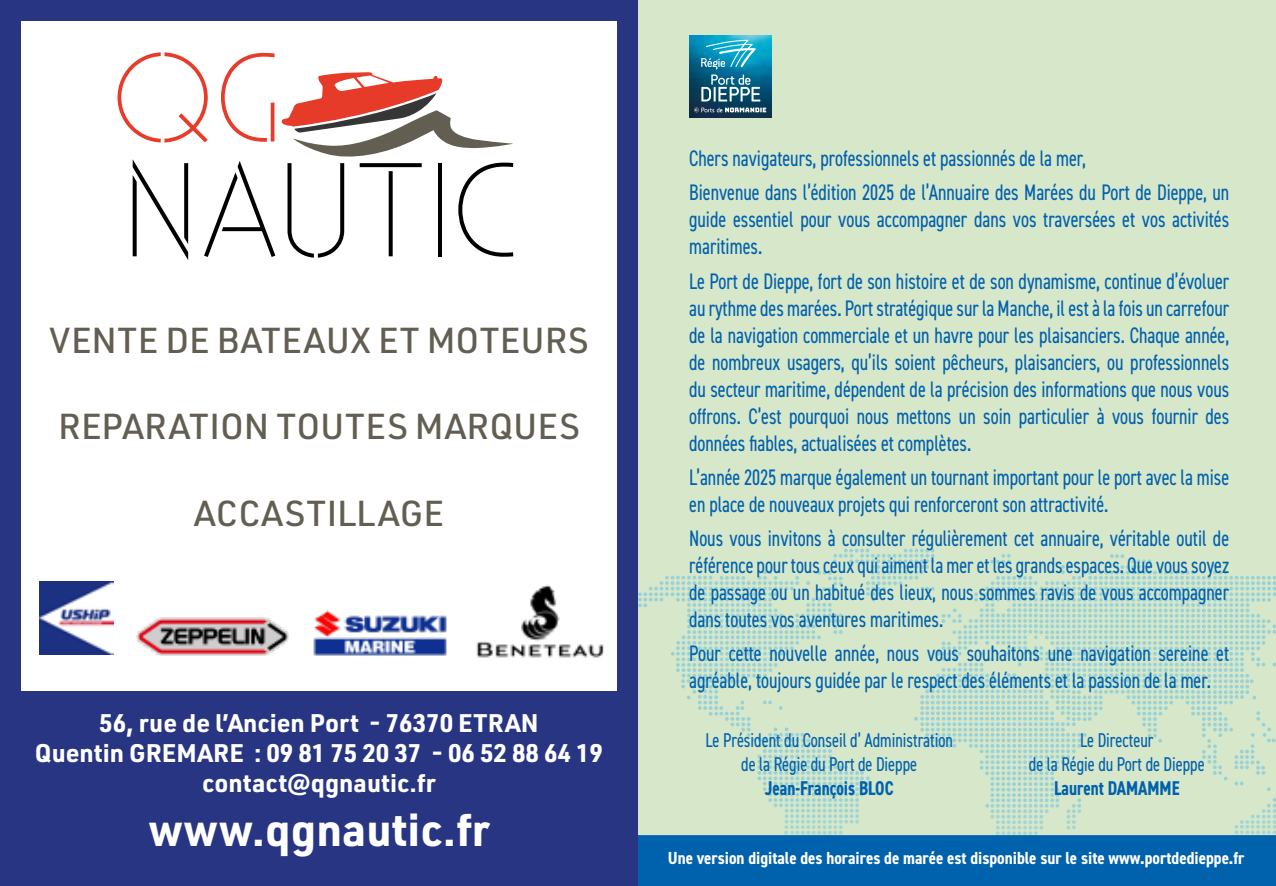
<style>
.page{position:relative;width:1276px;height:886px;background:#fff}
.page>*{position:absolute;margin:0;border:0;box-sizing:border-box;transform-origin:0 0}
.t1{font:700 45px "URWDIN";color:#fff}
.t2{font:500 35.5px "URWDIN";letter-spacing:.01em;color:#625e52}
.t3{font:700 25px/30px "URWDIN";color:#fff;text-align:center}
.t4{font:condensed 22.5px/27px "DIN2014";color:#0061ad;scale:.88 1}
.t5{font:condensed 20px "DIN2014";color:#0061ad;scale:.88 1}
.t6{font:700 condensed 20px "DIN2014";color:#0061ad;scale:.88 1}
.t7{font:700 condensed 17.5px "DIN2014";color:#fff}
</style>
<div class="page">
<div style="left:0;top:0;width:638px;height:886px;background:#283583"></div>
<div style="left:638px;top:0;width:638px;height:886px;background:#d7e7ca"></div>
<img style="left:689px;top:36px;width:82px;height:81px">
<svg style="left:694px;top:107px;width:72px;height:5px"></svg>
<svg style="left:701px;top:40px;width:59px;height:61px;background:#3c97b3"></svg>
<svg style="left:638px;top:549px;width:638px;height:337px"></svg>
<div style="left:21px;top:21px;width:596px;height:669px;background:#fff"></div>
<svg style="left:117px;top:52px;width:91px;height:90px"></svg>
<svg style="left:221px;top:53px;width:53px;height:89px"></svg>
<svg style="left:133px;top:160px;width:55px;height:100px"></svg>
<svg style="left:204px;top:161px;width:71px;height:96px"></svg>
<svg style="left:281px;top:72px;width:232px;height:186px"></svg>
<img style="left:476px;top:584px;width:128px;height:74px">
<img style="left:40px;top:581px;width:73px;height:74px">
<img style="left:313px;top:610px;width:134px;height:46px">
<img style="left:137px;top:617px;width:152px;height:38px">
<h2 class="t2" style="left:49px;top:316px;width:540px">VENTE DE BATEAUX ET MOTEURS</h2>
<h2 class="t2" style="left:58px;top:403px;width:523px">REPARATION TOUTES MARQUES</h2>
<h2 class="t2" style="left:194px;top:489px;width:251px">ACCASTILLAGE</h2>
<p class="t3" style="left:35px;top:707px;width:569px">56, rue de l’Ancien Port - 76370 ETRAN<br>Quentin GREMARE : 09 81 75 20 37 - 06 52 88 64 19 contact@qgnautic.fr</p>
<h1 class="t1" style="left:148px;top:799px;width:343px">www.qgnautic.fr</h1>
<p class="t4" style="left:689px;top:141px;width:615px;line-height:34px">Chers navigateurs, professionnels et passionnés de la mer,<br>Bienvenue dans l’édition 2025 de l’Annuaire des Marées du Port de Dieppe, un</p>
<p class="t4" style="left:689px;top:205px;width:615px">guide essentiel pour vous accompagner dans vos traversées et vos activités maritimes.</p>
<p class="t4" style="left:689px;top:266px;width:615px;text-align:justify">Le Port de Dieppe, fort de son histoire et de son dynamisme, continue d’évoluer au rythme des marées. Port stratégique sur la Manche, il est à la fois un carrefour de la navigation commerciale et un havre pour les plaisanciers. Chaque année, de nombreux usagers, qu’ils soient pêcheurs, plaisanciers, ou professionnels du secteur maritime, dépendent de la précision des informations que nous vous offrons. C’est pourquoi nous mettons un soin particulier à vous fournir des données fiables, actualisées et complètes.</p>
<p class="t4" style="left:689px;top:462px;width:615px">L’année 2025 marque également un tournant important pour le port avec la mise en place de nouveaux projets qui renforceront son attractivité.</p>
<p class="t4" style="left:689px;top:524px;width:615px;text-align:justify">Nous vous invitons à consulter régulièrement cet annuaire, véritable outil de référence pour tous ceux qui aiment la mer et les grands espaces. Que vous soyez de passage ou un habitué des lieux, nous sommes ravis de vous accompagner dans toutes vos aventures maritimes.</p>
<p class="t4" style="left:689px;top:639px;width:615px">Pour cette nouvelle année, nous vous souhaitons une navigation sereine et agréable, toujours guidée par le respect des éléments et la passion de la mer.</p>
<p class="t5" style="left:705px;top:727px;width:283px">Le Président du Conseil d’ Administration</p>
<p class="t5" style="left:1080px;top:727px;width:85px">Le Directeur</p>
<p class="t5" style="left:741px;top:751px;width:201px">de la Régie du Port de Dieppe</p>
<p class="t5" style="left:1029px;top:751px;width:201px">de la Régie du Port de Dieppe</p>
<p class="t6" style="left:765px;top:775px;width:148px">Jean-François BLOC</p>
<p class="t6" style="left:1054px;top:775px;width:144px">Laurent DAMAMME</p>
<p class="t7" style="left:668px;top:846px;width:578px">Une version digitale des horaires de marée est disponible sur le site www.portdedieppe.fr</p>
</div>
